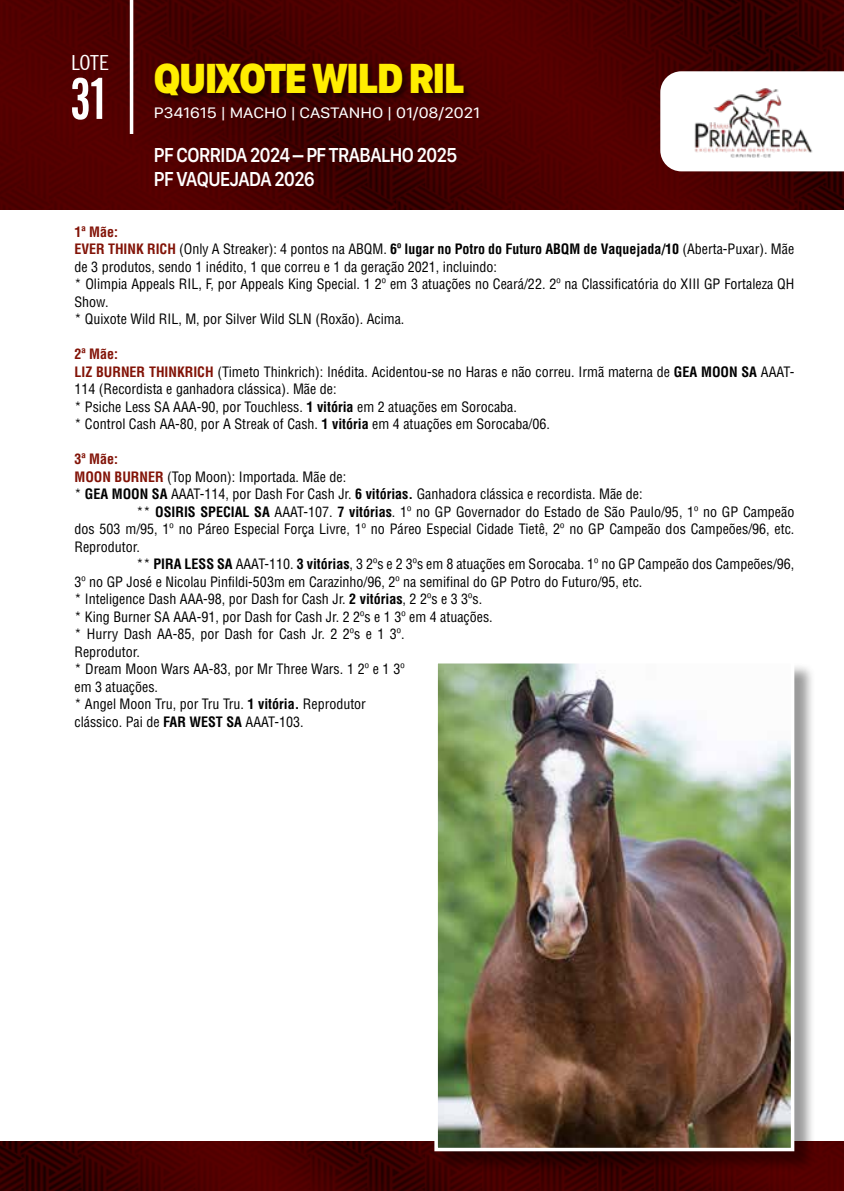
<style>
.page{position:relative;width:844px;height:1191px;background:#fff}
.page>*{position:absolute;margin:0;border:0;box-sizing:border-box;transform-origin:0 0}
.t1{font:700 extra-condensed 56px "News Gothic BT";color:#fff}
.t2{font:900 43.75px "SF Compact Display";letter-spacing:-.025em;color:#ffed00;scale:.88 1}
.t3{font:600 21px/24.5px "SF Compact Display";letter-spacing:-.025em;color:#fff;scale:.88 1}
.t4{font:condensed 20.82px "News Gothic BT";color:#fff;scale:1.11 1}
.t5{font:15.75px "SF Compact Display";color:#fff;scale:1.11 1}
.t6{font:condensed 14px/17.5px "Helvetica LT Std";color:#000}
.t7{font:700 condensed 14px "Helvetica LT Std";color:#821307}
.s1{font-weight:700;color:#821307}
.s2{font-weight:700}
</style>
<div class="page">
<img style="left:0;top:0;width:843px;height:210px">
<img style="left:0;top:1141px;width:843px;height:50px">
<svg style="left:660px;top:71px;width:183px;height:100px"></svg>
<div style="left:153px;top:62px;width:319px;height:42px;background:#000;opacity:.45"></div>
<hr style="left:130px;top:0;width:3px;height:134px;background:#fff">
<img style="left:688px;top:78px;width:126px;height:90px">
<div style="left:437px;top:662px;width:378px;height:511px;background:#000;opacity:.4"></div>
<img style="left:439px;top:665px;width:350px;height:481px">
<div style="left:434px;top:660px;width:360px;height:491px;border:4px solid #fff"></div>
<h3 class="t4" style="left:71px;top:50px;width:35px">LOTE</h3>
<h1 class="t1" style="left:70px;top:65px;width:42px">31</h1>
<h2 class="t2" style="left:154px;top:52px;width:354px">QUIXOTE WILD RIL</h2>
<p class="t5" style="left:154px;top:102px;width:295px">P341615 | MACHO | CASTANHO | 01/08/2021</p>
<h3 class="t3" style="left:154px;top:144px;width:346px">PF CORRIDA 2024 – PF TRABALHO 2025<br>PF VAQUEJADA 2026</h3>
<p class="t6" style="left:74px;top:223px;width:721px"><span class="s1">1ª Mãe:<br>EVER THINK RICH</span> (Only A Streaker): 4 pontos na ABQM. <span class="s2">6º lugar no Potro do Futuro ABQM de Vaquejada/10</span> (Aberta-Puxar). Mãe de 3 produtos, sendo 1 inédito, 1 que correu e 1 da geração 2021, incluindo:<br>* Olimpia Appeals RIL, F, por Appeals King Special. 1 2º em 3 atuações no Ceará/22. 2º na Classificatória do XIII GP Fortaleza QH Show.<br>* Quixote Wild RIL, M, por Silver Wild SLN (Roxão). Acima.</p>
<p class="t6" style="left:74px;top:345px;width:721px"><span class="s1">2ª Mãe:<br>LIZ BURNER THINKRICH</span> (Timeto Thinkrich): Inédita. Acidentou-se no Haras e não correu. Irmã materna de <span class="s2">GEA MOON SA</span> AAAT-114 (Recordista e ganhadora clássica). Mãe de:<br>* Psiche Less SA AAA-90, por Touchless. <span class="s2">1 vitória</span> em 2 atuações em Sorocaba.<br>* Control Cash AA-80, por A Streak of Cash. <span class="s2">1 vitória</span> em 4 atuações em Sorocaba/06.</p>
<p class="t7" style="left:74px;top:450px;width:45px">3ª Mãe:</p>
<p class="t6" style="left:74px;top:468px;width:273px"><span class="s1">MOON BURNER</span> (Top Moon): Importada. Mãe de:</p>
<p class="t6" style="left:74px;top:485px;width:569px">* <span class="s2">GEA MOON SA</span> AAAT-114, por Dash For Cash Jr. <span class="s2">6 vitórias.</span> Ganhadora clássica e recordista. Mãe de:</p>
<p class="t6" style="left:136px;top:503px;width:659px">** <span class="s2">OSIRIS SPECIAL SA</span> AAAT-107. <span class="s2">7 vitórias</span>. 1º no GP Governador do Estado de São Paulo/95, 1º no GP Campeão</p>
<p class="t6" style="left:74px;top:520px;width:721px">dos 503 m/95, 1º no Páreo Especial Força Livre, 1º no Páreo Especial Cidade Tietê, 2º no GP Campeão dos Campeões/96, etc.</p>
<p class="t6" style="left:74px;top:538px;width:67px">Reprodutor.</p>
<p class="t6" style="left:136px;top:555px;width:659px">** <span class="s2">PIRA LESS SA</span> AAAT-110. <span class="s2">3 vitórias</span>, 3 2ºs e 2 3ºs em 8 atuações em Sorocaba. 1º no GP Campeão dos Campeões/96,</p>
<p class="t6" style="left:74px;top:573px;width:569px">3º no GP José e Nicolau Pinfildi-503m em Carazinho/96, 2º na semifinal do GP Potro do Futuro/95, etc.</p>
<p class="t6" style="left:74px;top:590px;width:409px">* Inteligence Dash AAA-98, por Dash for Cash Jr. <span class="s2">2 vitórias</span>, 2 2ºs e 3 3ºs.</p>
<p class="t6" style="left:74px;top:608px;width:419px">* King Burner SA AAA-91, por Dash for Cash Jr. 2 2ºs e 1 3º em 4 atuações.</p>
<p class="t6" style="left:74px;top:625px;width:331px">* Hurry Dash AA-85, por Dash for Cash Jr. 2 2ºs e 1 3º.</p>
<p class="t6" style="left:74px;top:643px;width:67px">Reprodutor.</p>
<p class="t6" style="left:74px;top:660px;width:331px">* Dream Moon Wars AA-83, por Mr Three Wars. 1 2º e 1 3º</p>
<p class="t6" style="left:74px;top:678px;width:85px">em 3 atuações.</p>
<p class="t6" style="left:74px;top:695px;width:293px">* Angel Moon Tru, por Tru Tru. <span class="s2">1 vitória.</span> Reprodutor</p>
<p class="t6" style="left:74px;top:713px;width:230px">clássico. Pai de <span class="s2">FAR WEST SA</span> AAAT-103.</p>
</div>
